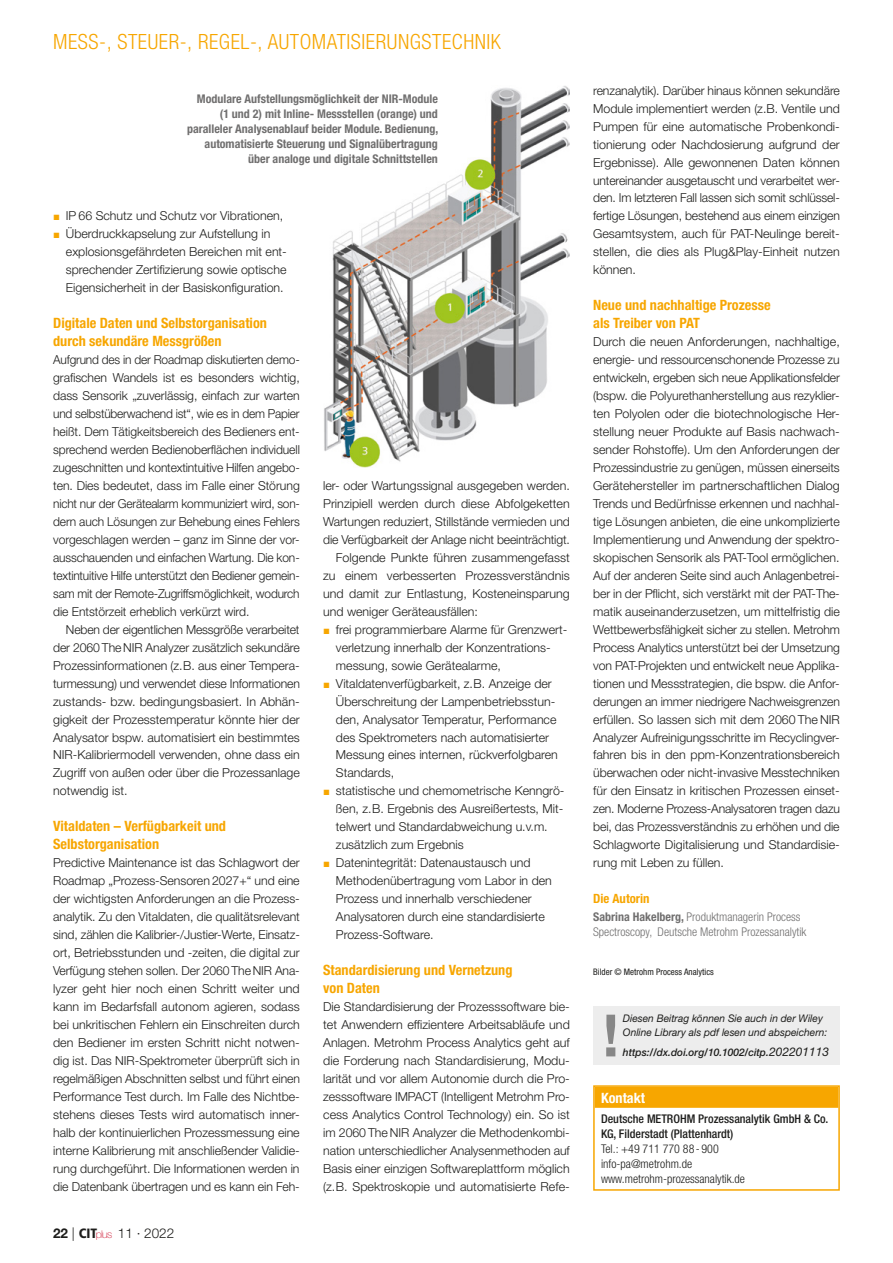
<style>
.page{position:relative;width:893px;height:1263px;background:#fff}
.page>*{position:absolute;margin:0;border:0;box-sizing:border-box;transform-origin:0 0}
.t1{font:300 condensed 21px "Helvetica Neue LT Std";letter-spacing:.025em;color:#f7a600}
._50_Texthead_1{font:700 condensed 14.25px/18px "Helvetica Neue LT Std";color:#f7a600}
._50_Texthead_1-2{font:700 condensed 14.25px "Helvetica Neue LT Std";color:#fff}
.t2{font:300 13.5px "Helvetica Neue LT Std";color:#1d1d1b}
._51_Texthead_2{font:700 condensed 12.75px "Helvetica Neue LT Std";color:#f7a600}
._41_Fließtext_erster{font:300 12.3px/18px "Helvetica Neue LT Std";color:#1d1d1b}
._40_Fließtext{font:300 12.3px/18px "Helvetica Neue LT Std";color:#1d1d1b;text-align:justify}
._90_Bildlegende{font:700 condensed 12px/15px "Helvetica Neue LT Std";color:#706f6f;text-align:right}
.Autor{font:300 condensed 12px/15px "Helvetica Neue LT Std";color:#706f6f}
._81_Adresse_mager{font:300 condensed 12px "Helvetica Neue LT Std";color:#1d1d1b}
._80_Adresse_fett{font:500 condensed 12px/15px "Helvetica Neue LT Std";color:#1d1d1b}
.Kasten_Text{font:italic 10.5px/13.5px "Helvetica Neue LT Std";color:#1d1d1b}
.Kasten_Text-2{font:italic 500 10.5px "Helvetica Neue LT Std";color:#1d1d1b}
._91_Quelle{font:condensed 9px "Helvetica Neue LT Std";color:#1d1d1b}
.s1{color:#f7a600}
.s2{font-weight:700}
.s3{font-family:"Frutiger LT Std";font-weight:900;font-stretch:condensed}
.s4{font-weight:100;font-size:10.65px;color:#ce1531}
.s5{font-weight:400;font-size:12px}
</style>
<div class="page">
<div style="left:595px;top:1087px;width:243px;height:21px;background:#f7a600"></div>
<div style="left:593px;top:1085px;width:247px;height:106px;border:2px solid #f7a600"></div>
<div style="left:593px;top:1006px;width:247px;height:59px;background:#ededed"></div>
<svg style="left:606px;top:1015px;width:9px;height:41px"></svg>
<img style="left:324px;top:86px;width:246px;height:381px">
<h1 class="t1" style="left:53px;top:29px;width:449px">Mess-, Steuer-, Regel-, Automatisierungstechnik</h1>
<p class="_90_Bildlegende" style="left:187px;top:91px;width:253px">Modulare Aufstellungsmöglichkeit der NIR-Module (1 und 2) mit Inline- Messstellen (orange) und paralleler Analysenablauf beider Module. Bedienung, automatisierte Steuerung und Signalübertragung über analoge und digitale Schnittstellen</p>
<p class="_41_Fließtext_erster" style="left:53px;top:207px;width:232px"><span class="s1">▪</span> IP 66 Schutz und Schutz vor Vibrationen,</p>
<p class="_41_Fließtext_erster" style="left:66px;top:225px;width:222px;text-indent:-13px"><span class="s1">▪</span> Überdruckkapselung zur Aufstellung in explosionsgefährdeten Bereichen mit ent&shy;sprechender Zertifizierung sowie optische Eigensicherheit in der Basiskonfiguration.</p>
<p class="_50_Texthead_1" style="left:53px;top:314px;width:215px">Digitale Daten und Selbstorganisation durch sekundäre Messgrößen</p>
<p class="_41_Fließtext_erster" style="left:53px;top:351px;width:248px;text-align:justify">Aufgrund des in der Roadmap diskutierten demo&shy;grafischen Wandels ist es besonders wichtig, dass Sensorik „zuverlässig, einfach zur warten und selbstüberwachend ist“, wie es in dem Papier heißt. Dem Tätigkeitsbereich des Bedieners ent&shy;sprechend werden Bedienoberflächen individuell zugeschnitten und kontextintuitive Hilfen angebo&shy;ten. Dies bedeutet, dass im Falle einer Störung nicht nur der Gerätealarm kommuniziert wird, son&shy;dern auch Lösungen zur Behebung eines Fehlers vorgeschlagen werden – ganz im Sinne der vor&shy;ausschauenden und einfachen Wartung. Die kon&shy;textintuitive Hilfe unterstützt den Bediener gemein&shy;sam mit der Remote-Zugriffsmöglichkeit, wodurch die Entstörzeit erheblich verkürzt wird.</p>
<p class="_40_Fließtext" style="left:53px;top:620px;width:248px;text-indent:13px">Neben der eigentlichen Messgröße verarbeitet der 2060 The NIR Analyzer zusätzlich sekundäre Prozessinformationen (z.B. aus einer Tempera&shy;turmessung) und verwendet diese Informationen zustands- bzw. bedingungsbasiert. In Abhän&shy;gigkeit der Prozesstemperatur könnte hier der Analysator bspw. automatisiert ein bestimmtes NIR-Kalibriermodell verwenden, ohne dass ein Zugriff von außen oder über die Prozessanlage notwendig ist.</p>
<p class="_50_Texthead_1" style="left:53px;top:817px;width:174px">Vitaldaten – Verfügbarkeit und<br>Selbstorganisation</p>
<p class="_41_Fließtext_erster" style="left:53px;top:854px;width:248px">Predictive Maintenance ist das Schlagwort der Roadmap „Prozess-Sensoren 2027+“ und eine der wichtigsten Anforderungen an die Prozess&shy;analytik. Zu den Vitaldaten, die qualitätsrelevant sind, zählen die Kalibrier-/Justier-Werte, Einsatz&shy;ort, Betriebsstunden und -zeiten, die digital zur Verfügung stehen sollen. Der 2060 The NIR Ana&shy;lyzer geht hier noch einen Schritt weiter und kann im Bedarfsfall autonom agieren, sodass bei unkritischen Fehlern ein Einschreiten durch den Bediener im ersten Schritt nicht notwen&shy;dig ist. Das NIR-Spektrometer überprüft sich in regelmäßigen Abschnitten selbst und führt einen Performance Test durch. Im Falle des Nichtbe&shy;stehens dieses Tests wird automatisch inner&shy;halb der kontinuierlichen Prozessmessung eine interne Kalibrierung mit anschließender Validie&shy;rung durchgeführt. Die Informationen werden in die Datenbank übertragen und es kann ein Feh-</p>
<p class="t2" style="left:53px;top:1224px;width:123px"><span class="s2">22</span> | <span class="s3">CIT</span><span class="s4">plus</span> 11 · 2022</p>
<p class="_41_Fließtext_erster" style="left:323px;top:476px;width:248px;text-align:justify">ler- oder Wartungssignal ausgegeben werden.<br>Prinzipiell werden durch diese Abfolgeketten Wartungen reduziert, Stillstände vermieden und die Verfügbarkeit der Anlage nicht beeinträchtigt.</p>
<p class="_40_Fließtext" style="left:323px;top:548px;width:248px;text-indent:13px">Folgende Punkte führen zusammengefasst zu einem verbesserten Prozessverständnis und damit zur Entlastung, Kosteneinsparung und weniger Geräteausfällen:</p>
<p class="_41_Fließtext_erster" style="left:336px;top:620px;width:233px;text-indent:-13px"><span class="s1">▪</span> frei programmierbare Alarme für Grenzwert&shy;verletzung innerhalb der Konzentrations&shy;messung, sowie Gerätealarme,</p>
<p class="_41_Fließtext_erster" style="left:336px;top:674px;width:223px;text-indent:-13px"><span class="s1">▪</span> Vitaldatenverfügbarkeit, z.B. Anzeige der Überschreitung der Lampenbetriebsstun&shy;den, Analysator Temperatur, Performance des Spektrometers nach automatisierter Messung eines internen, rückverfolgbaren Standards,</p>
<p class="_41_Fließtext_erster" style="left:336px;top:782px;width:230px;text-indent:-13px"><span class="s1">▪</span> statistische und chemometrische Kenngrö&shy;ßen, z.B. Ergebnis des Ausreißertests, Mit&shy;telwert und Standardabweichung u.v.m. zusätzlich zum Ergebnis</p>
<p class="_41_Fließtext_erster" style="left:336px;top:854px;width:217px;text-indent:-13px"><span class="s1">▪</span> Datenintegrität: Datenaustausch und Methodenübertragung vom Labor in den Prozess und innerhalb verschiedener Analysatoren durch eine standardisierte Prozess-Software.</p>
<p class="_50_Texthead_1" style="left:323px;top:961px;width:191px">Standardisierung und Vernetzung von Daten</p>
<p class="_41_Fließtext_erster" style="left:323px;top:997px;width:248px;text-align:justify">Die Standardisierung der Prozesssoftware bie&shy;tet Anwendern effizientere Arbeitsabläufe und Anlagen. Metrohm Process Analytics geht auf die Forderung nach Standardisierung, Modu&shy;larität und vor allem Autonomie durch die Pro&shy;zesssoftware IMPACT (Intelligent Metrohm Pro&shy;cess Analytics Control Technology) ein. So ist im 2060 The NIR Analyzer die Methodenkombi&shy;nation unterschiedlicher Analysenmethoden auf Basis einer einzigen Softwareplattform möglich (z.B. Spektroskopie und automatisierte Refe-</p>
<p class="_41_Fließtext_erster" style="left:593px;top:81px;width:248px;text-align:justify">renzanalytik). Darüber hinaus können sekundäre Module implementiert werden (z.B. Ventile und Pumpen für eine automatische Probenkondi&shy;tionierung oder Nachdosierung aufgrund der Ergebnisse). Alle gewonnenen Daten können untereinander ausgetauscht und verarbeitet wer&shy;den. Im letzteren Fall lassen sich somit schlüssel&shy;fertige Lösungen, bestehend aus einem einzigen Gesamtsystem, auch für PAT-Neulinge bereit&shy;stellen, die dies als Plug&amp;Play-Einheit nutzen können.</p>
<p class="_50_Texthead_1" style="left:593px;top:296px;width:179px">Neue und nachhaltige Prozesse als Treiber von PAT</p>
<p class="_41_Fließtext_erster" style="left:593px;top:333px;width:248px;text-align:justify">Durch die neuen Anforderungen, nachhaltige, energie- und ressourcenschonende Prozesse zu entwickeln, ergeben sich neue Applikationsfelder (bspw. die Polyurethanherstellung aus rezyklier&shy;ten Polyolen oder die biotechnologische Her&shy;stellung neuer Produkte auf Basis nachwach&shy;sender Rohstoffe). Um den Anforderungen der Prozessindustrie zu genügen, müssen einerseits Gerätehersteller im partnerschaftlichen Dialog Trends und Bedürfnisse erkennen und nachhal&shy;tige Lösungen anbieten, die eine unkomplizierte Implementierung und Anwendung der spektro&shy;skopischen Sensorik als PAT-Tool ermöglichen.<br>Auf der anderen Seite sind auch Anlagenbetrei&shy;ber in der Pflicht, sich verstärkt mit der PAT-The&shy;matik auseinanderzusetzen, um mittelfristig die Wettbewerbsfähigkeit sicher zu stellen. Metrohm Process Analytics unterstützt bei der Umsetzung von PAT-Projekten und entwickelt neue Applika&shy;tionen und Messstrategien, die bspw. die Anfor&shy;derungen an immer niedrigere Nachweisgrenzen erfüllen. So lassen sich mit dem 2060 The NIR Analyzer Aufreinigungsschritte im Recyclingver&shy;fahren bis in den ppm-Konzentrationsbereich überwachen oder nicht-invasive Messtechniken für den Einsatz in kritischen Prozessen einset&shy;zen. Moderne Prozess-Analysatoren tragen dazu bei, das Prozessverständnis zu erhöhen und die Schlagworte Digitalisierung und Standardisie&shy;rung mit Leben zu füllen.</p>
<p class="_51_Texthead_2" style="left:593px;top:891px;width:58px">Die Autorin</p>
<p class="Autor" style="left:593px;top:909px;width:215px"><span class="s2">Sabrina Hakelberg,</span> Produktmanagerin Process -Spectroscopy, Deutsche Metrohm Prozessanalytik</p>
<p class="_91_Quelle" style="left:593px;top:967px;width:122px">Bilder © Metrohm Process Analytics</p>
<p class="Kasten_Text" style="left:623px;top:1011px;width:206px">Diesen Beitrag können Sie auch in der Wiley<br>Online Library als pdf lesen und abspeichern:</p>
<p class="Kasten_Text-2" style="left:623px;top:1046px;width:208px">https://dx.doi.org/10.1002/citp.<span class="s5">202201113</span></p>
<p class="_50_Texthead_1-2" style="left:601px;top:1089px;width:46px">Kontakt</p>
<p class="_80_Adresse_fett" style="left:601px;top:1111px;width:229px">Deutsche METROHM Prozessanalytik GmbH &amp; Co.<br>KG, Filderstadt (Plattenhardt)</p>
<p class="_81_Adresse_mager" style="left:601px;top:1142px;width:119px">Tel.: +49 711 770 88 - 900</p>
<p class="_81_Adresse_mager" style="left:601px;top:1157px;width:93px">info-pa@metrohm.de</p>
<p class="_81_Adresse_mager" style="left:601px;top:1172px;width:145px">www.metrohm-prozessanalytik.de</p>
</div>
